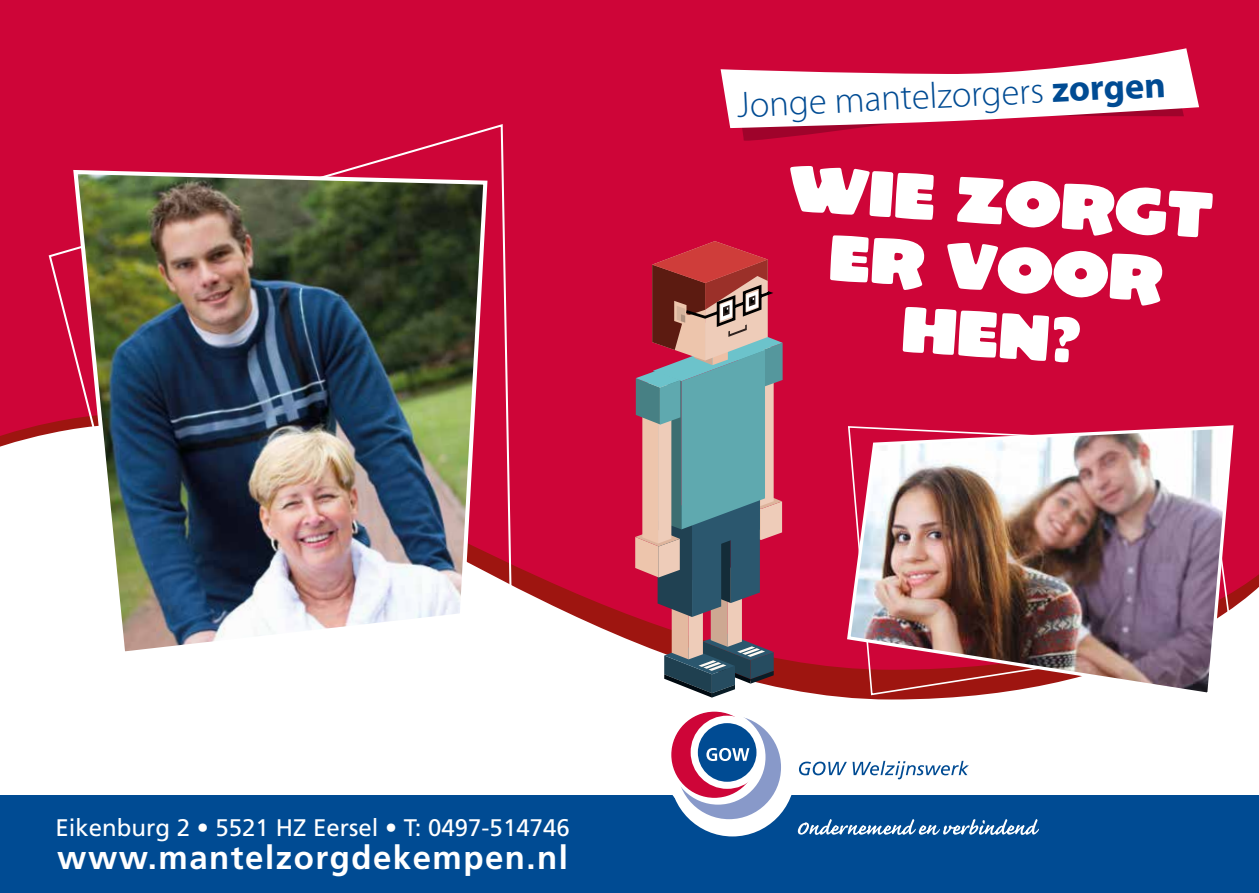
<style>
.page{position:relative;width:1259px;height:893px;background:#fff}
.page>*{position:absolute;margin:0;border:0;box-sizing:border-box;transform-origin:0 0}
.t1{font:65.4px/66.6px "El Grande";color:#fff;text-align:center}
.t2{font:300 36.6px "Myriad Pro";color:#004b93}
.t3{font:700 33px "Frutiger";letter-spacing:.045em;color:#fff}
.t4{font:24px "Frutiger";color:#fff}
.s1{font-weight:700}
</style>
<div class="page">
<div style="left:0;top:0;width:1259px;height:670px;background:#ce0538"></div>
<svg style="left:635px;top:241px;width:147px;height:457px;background:#92727b"></svg>
<div style="left:0;top:796px;width:1259px;height:97px;background:#004b93"></div>
<svg style="left:720px;top:48px;width:479px;height:96px"></svg>
<svg style="left:47px;top:123px;width:466px;height:547px"></svg>
<img style="left:71px;top:168px;width:418px;height:490px">
<img style="left:845px;top:423px;width:390px;height:275px">
<div style="left:670px;top:711px;width:125px;height:125px;background:#fff;border-radius:50%"></div>
<div style="left:677px;top:715px;width:104px;height:104px;background:#8899c9;border-radius:50%"></div>
<div style="left:670px;top:710px;width:95px;height:95px;background:#fff;border-radius:50%"></div>
<div style="left:671px;top:712px;width:86px;height:86px;background:#ce0538;border:1px solid #ce0538;border-radius:50%"></div>
<div style="left:690px;top:716px;width:74px;height:73px;background:#fff;border-radius:50%"></div>
<div style="left:698px;top:723px;width:58px;height:59px;background:#004b93;border-radius:50%"></div>
<svg style="left:706px;top:748px;width:44px;height:13px"></svg>
<svg style="left:799px;top:761px;width:170px;height:18px"></svg>
<svg style="left:798px;top:819px;width:241px;height:16px"></svg>
<h2 class="t2" style="left:736px;top:86px;width:431px;rotate:-3deg">Jonge mantelzorgers <span class="s1">zorgen</span></h2>
<h1 class="t1" style="left:791px;top:151px;width:426px;rotate:4deg">Wie zorgt er voor hen?</h1>
<p class="t4" style="left:55px;top:813px;width:516px">Eikenburg 2 • 5521 HZ Eersel • T: 0497-514746</p>
<h3 class="t3" style="left:57px;top:838px;width:512px">www.mantelzorgdekempen.nl</h3>
</div>
